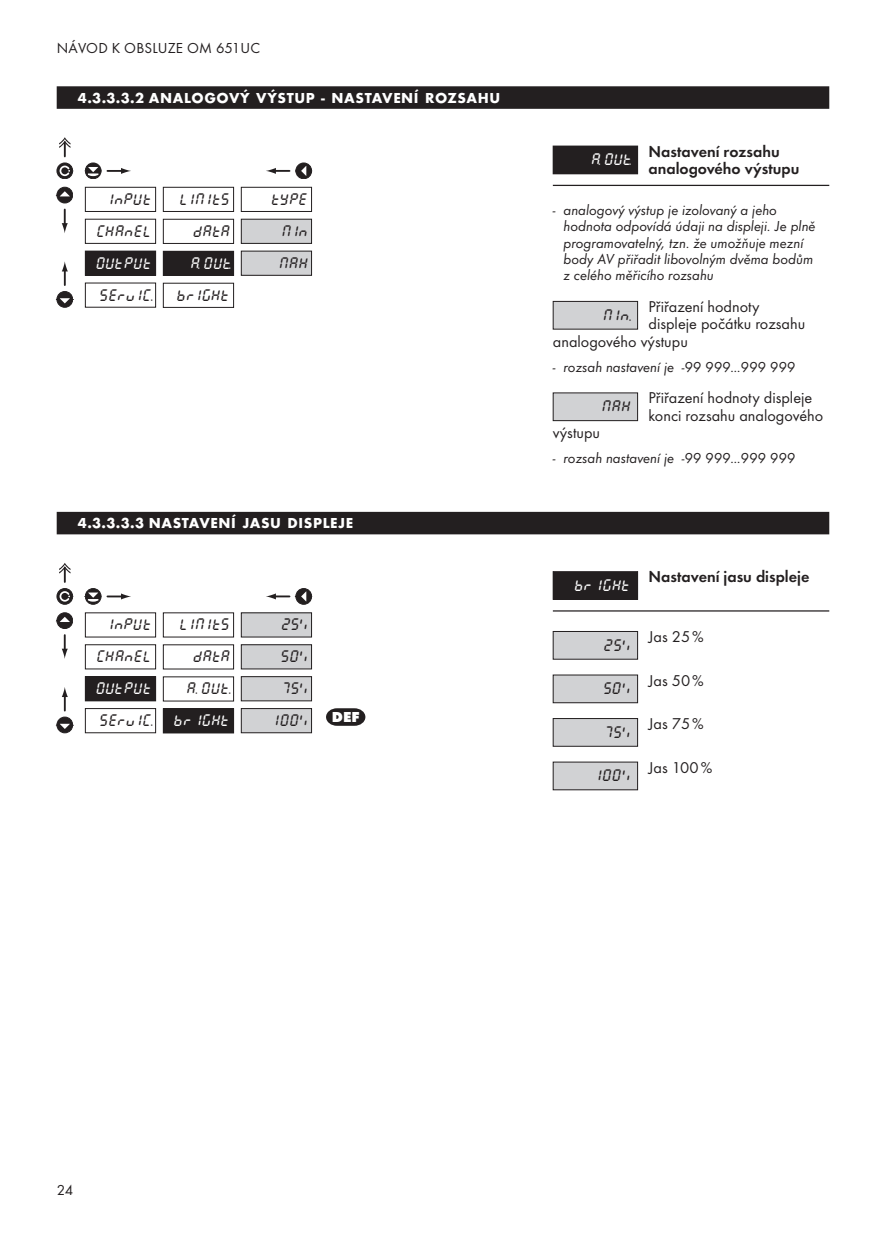
<style>
.page{position:relative;width:886px;height:1241px;background:#fff}
.page>*{position:absolute;margin:0;border:0;box-sizing:border-box;transform-origin:0 0}
.t1{font:17.5px/32px "LCD 7 seg";letter-spacing:.015em;color:#231f20;text-align:justify}
.t2{font:17.5px "LCD 7 seg";color:#fff}
.t3{font:16.25px/17.5px "Futura TOT";color:#231f20}
.t4{font:600 16.25px/17.5px "Futura TOT";color:#231f20}
.t5{font:15px/16.2px "Futura TOT Book Obli";color:#231f20}
.t6{font:700 15px "Futura TOT";letter-spacing:.04em;color:#fff}
.t7{font:15px "Futura TOT";letter-spacing:.015em;color:#231f20}
.t8{font:700 15px "Futura TOT Extr";color:#fff}
</style>
<div class="page">
<div style="left:57px;top:86px;width:772px;height:23px;background:#231f20"></div>
<hr style="left:553px;top:185px;width:276px;height:1px;background:#231f20">
<div style="left:57px;top:512px;width:772px;height:22px;background:#231f20"></div>
<hr style="left:553px;top:610px;width:276px;height:1px;background:#231f20">
<div style="left:57px;top:187px;width:16px;height:16px;background:#231f20;border-radius:50%"></div>
<div style="left:57px;top:187px;width:16px;height:16px;border:1px solid #231f20;border-radius:50%"></div>
<svg style="left:57px;top:191px;width:16px;height:5px"></svg>
<svg style="left:62px;top:209px;width:6px;height:24px"></svg>
<div style="left:85px;top:163px;width:16px;height:16px;background:#231f20;border-radius:50%"></div>
<div style="left:85px;top:163px;width:16px;height:16px;border:1px solid #231f20;border-radius:50%"></div>
<svg style="left:84px;top:167px;width:47px;height:9px"></svg>
<div style="left:296px;top:163px;width:16px;height:16px;background:#231f20;border-radius:50%"></div>
<div style="left:296px;top:163px;width:16px;height:16px;border:1px solid #231f20;border-radius:50%"></div>
<svg style="left:295px;top:166px;width:18px;height:10px"></svg>
<svg style="left:266px;top:168px;width:23px;height:6px"></svg>
<svg style="left:57px;top:163px;width:16px;height:16px"></svg>
<div style="left:57px;top:163px;width:16px;height:16px;border:1px solid #231f20;border-radius:50%"></div>
<svg style="left:60px;top:165px;width:14px;height:11px"></svg>
<svg style="left:59px;top:137px;width:12px;height:19px"></svg>
<div style="left:85px;top:187px;width:71px;height:25px;border:1px solid #231f20"></div>
<div style="left:85px;top:251px;width:71px;height:24px;background:#231f20"></div>
<div style="left:85px;top:219px;width:71px;height:25px;border:1px solid #231f20"></div>
<div style="left:163px;top:187px;width:71px;height:25px;border:1px solid #231f20"></div>
<div style="left:163px;top:251px;width:71px;height:24px;background:#231f20"></div>
<div style="left:163px;top:251px;width:71px;height:25px;border:1px solid #231f20"></div>
<div style="left:163px;top:219px;width:71px;height:25px;border:1px solid #231f20"></div>
<div style="left:57px;top:291px;width:16px;height:16px;background:#231f20;border-radius:50%"></div>
<div style="left:57px;top:291px;width:16px;height:16px;border:1px solid #231f20;border-radius:50%"></div>
<svg style="left:56px;top:298px;width:18px;height:5px"></svg>
<svg style="left:62px;top:261px;width:6px;height:24px"></svg>
<div style="left:163px;top:283px;width:71px;height:25px;border:1px solid #231f20"></div>
<div style="left:241px;top:187px;width:71px;height:25px;border:1px solid #231f20"></div>
<div style="left:241px;top:219px;width:70px;height:24px;background:#d1d2d4"></div>
<div style="left:241px;top:219px;width:71px;height:25px;border:1px solid #231f20"></div>
<div style="left:241px;top:251px;width:70px;height:24px;background:#d1d2d4"></div>
<div style="left:553px;top:146px;width:84px;height:28px;background:#231f20"></div>
<div style="left:553px;top:301px;width:84px;height:28px;background:#d1d2d4"></div>
<div style="left:553px;top:301px;width:85px;height:28px;border:1px solid #231f20"></div>
<div style="left:553px;top:393px;width:84px;height:27px;background:#d1d2d4"></div>
<div style="left:553px;top:392px;width:85px;height:29px;border:1px solid #231f20"></div>
<div style="left:57px;top:612px;width:16px;height:16px;background:#231f20;border-radius:50%"></div>
<div style="left:57px;top:612px;width:16px;height:16px;border:1px solid #231f20;border-radius:50%"></div>
<svg style="left:57px;top:616px;width:16px;height:6px"></svg>
<svg style="left:62px;top:635px;width:6px;height:23px"></svg>
<svg style="left:85px;top:588px;width:16px;height:16px"></svg>
<div style="left:85px;top:588px;width:16px;height:16px;border:1px solid #231f20;border-radius:50%"></div>
<svg style="left:84px;top:592px;width:47px;height:9px"></svg>
<svg style="left:57px;top:588px;width:16px;height:16px"></svg>
<div style="left:57px;top:588px;width:16px;height:16px;border:1px solid #231f20;border-radius:50%"></div>
<svg style="left:60px;top:591px;width:14px;height:10px"></svg>
<svg style="left:59px;top:563px;width:12px;height:19px"></svg>
<div style="left:85px;top:708px;width:71px;height:25px;border:1px solid #231f20"></div>
<div style="left:85px;top:676px;width:71px;height:24px;background:#231f20"></div>
<div style="left:85px;top:676px;width:71px;height:25px;border:1px solid #231f20"></div>
<div style="left:85px;top:644px;width:71px;height:25px;border:1px solid #231f20"></div>
<div style="left:57px;top:717px;width:16px;height:15px;background:#231f20;border-radius:50%"></div>
<div style="left:57px;top:716px;width:16px;height:17px;border:1px solid #231f20;border-radius:50%"></div>
<svg style="left:56px;top:723px;width:18px;height:5px"></svg>
<svg style="left:62px;top:687px;width:6px;height:23px"></svg>
<div style="left:163px;top:708px;width:71px;height:24px;background:#231f20"></div>
<div style="left:163px;top:708px;width:71px;height:25px;border:1px solid #231f20"></div>
<div style="left:296px;top:588px;width:16px;height:16px;background:#231f20;border-radius:50%"></div>
<div style="left:296px;top:588px;width:16px;height:16px;border:1px solid #231f20;border-radius:50%"></div>
<svg style="left:295px;top:591px;width:18px;height:10px"></svg>
<svg style="left:266px;top:593px;width:23px;height:6px"></svg>
<div style="left:241px;top:708px;width:70px;height:24px;background:#d1d2d4"></div>
<div style="left:241px;top:708px;width:71px;height:25px;border:1px solid #231f20"></div>
<div style="left:241px;top:676px;width:70px;height:24px;background:#d1d2d4"></div>
<div style="left:241px;top:676px;width:71px;height:25px;border:1px solid #231f20"></div>
<div style="left:241px;top:644px;width:70px;height:24px;background:#d1d2d4"></div>
<div style="left:241px;top:644px;width:71px;height:25px;border:1px solid #231f20"></div>
<div style="left:241px;top:612px;width:70px;height:25px;background:#d1d2d4"></div>
<svg style="left:326px;top:708px;width:39px;height:17px"></svg>
<div style="left:553px;top:571px;width:84px;height:28px;background:#231f20"></div>
<div style="left:553px;top:571px;width:85px;height:28px;border:1px solid #231f20"></div>
<div style="left:553px;top:631px;width:84px;height:28px;background:#d1d2d4"></div>
<div style="left:553px;top:631px;width:85px;height:28px;border:1px solid #231f20"></div>
<div style="left:553px;top:675px;width:84px;height:27px;background:#d1d2d4"></div>
<div style="left:553px;top:674px;width:85px;height:29px;border:1px solid #231f20"></div>
<div style="left:553px;top:718px;width:84px;height:28px;background:#d1d2d4"></div>
<div style="left:553px;top:718px;width:85px;height:28px;border:1px solid #231f20"></div>
<div style="left:553px;top:762px;width:84px;height:27px;background:#d1d2d4"></div>
<div style="left:553px;top:761px;width:85px;height:29px;border:1px solid #231f20"></div>
<p class="t7" style="left:57px;top:42px;width:205px">NÁVOD K OBSLUZE OM 651UC</p>
<p class="t6" style="left:78px;top:92px;width:424px">4.3.3.3.2 ANALOGOVÝ VÝSTUP - NASTAVENÍ ROZSAHU</p>
<p class="t1" style="left:104px;top:183px;width:49px">INPUT</p>
<p class="t1" style="left:179px;top:183px;width:52px">LIMITS</p>
<p class="t1" style="left:96px;top:215px;width:57px">CHANEL</p>
<p class="t1" style="left:192px;top:215px;width:39px">DATA</p>
<p class="t2" style="left:95px;top:252px;width:58px">OUTPUT</p>
<p class="t2" style="left:190px;top:252px;width:43px">A. OUT.</p>
<p class="t1" style="left:279px;top:183px;width:30px;text-indent:-8px">TYPE MIN MAX</p>
<p class="t1" style="left:99px;top:278px;width:56px">SERVIC.</p>
<p class="t1" style="left:176px;top:278px;width:55px">BRIGHT</p>
<p class="t6" style="left:78px;top:517px;width:277px">4.3.3.3.3 NASTAVENÍ JASU DISPLEJE</p>
<p class="t1" style="left:104px;top:608px;width:49px">INPUT</p>
<p class="t1" style="left:179px;top:608px;width:52px">LIMITS</p>
<p class="t1" style="left:281px;top:608px;width:28px">25%</p>
<p class="t1" style="left:96px;top:640px;width:57px">CHANEL</p>
<p class="t1" style="left:192px;top:640px;width:39px">DATA</p>
<p class="t1" style="left:280px;top:640px;width:29px">50%</p>
<p class="t2" style="left:95px;top:677px;width:58px">OUTPUT</p>
<p class="t1" style="left:186px;top:672px;width:47px">A. OUT.</p>
<p class="t1" style="left:280px;top:672px;width:29px">75%</p>
<p class="t1" style="left:99px;top:704px;width:56px">SERVIC.</p>
<p class="t2" style="left:173px;top:710px;width:58px">BRIGHT</p>
<p class="t1" style="left:270px;top:704px;width:40px">100%</p>
<p class="t8" style="left:332px;top:711px;width:29px">DEF</p>
<p class="t2" style="left:591px;top:149px;width:43px">A. OUT.</p>
<p class="t4" style="left:648px;top:143px;width:152px">Nastavení rozsahu analogového výstupu</p>
<p class="t5" style="left:563px;top:203px;width:254px;text-indent:-11px">- analogový výstup je izolovaný a jeho hodnota odpovídá údaji na displeji. Je plně programovatelný, tzn. že umožňuje mezní body AV přiřadit libovolným dvěma bodům z celého měřicího rozsahu</p>
<p class="t1" style="left:603px;top:298px;width:30px">MIN.</p>
<p class="t3" style="left:648px;top:298px;width:113px">Přiřazení hodnoty</p>
<p class="t3" style="left:648px;top:316px;width:158px">displeje počátku rozsahu</p>
<p class="t3" style="left:553px;top:333px;width:137px">analogového výstupu</p>
<p class="t5" style="left:553px;top:359px;width:244px">- rozsah nastavení je -99 999…999 999</p>
<p class="t1" style="left:601px;top:390px;width:30px">MAX</p>
<p class="t3" style="left:648px;top:390px;width:176px">Přiřazení hodnoty displeje konci rozsahu analogového</p>
<p class="t3" style="left:553px;top:425px;width:49px">výstupu</p>
<p class="t5" style="left:553px;top:451px;width:244px">- rozsah nastavení je -99 999…999 999</p>
<p class="t2" style="left:574px;top:574px;width:58px">BRIGHT</p>
<p class="t4" style="left:648px;top:569px;width:162px">Nastavení jasu displeje</p>
<p class="t1" style="left:603px;top:628px;width:28px">25%</p>
<p class="t1" style="left:602px;top:672px;width:29px">50%</p>
<p class="t1" style="left:603px;top:715px;width:29px">75%</p>
<p class="t1" style="left:592px;top:759px;width:40px">100%</p>
<p class="t3" style="left:648px;top:628px;width:57px">Jas 25 %</p>
<p class="t3" style="left:648px;top:672px;width:57px">Jas 50 %</p>
<p class="t3" style="left:648px;top:715px;width:57px">Jas 75 %</p>
<p class="t3" style="left:648px;top:759px;width:65px">Jas 100 %</p>
<p class="t7" style="left:57px;top:1183px;width:18px">24</p>
</div>
